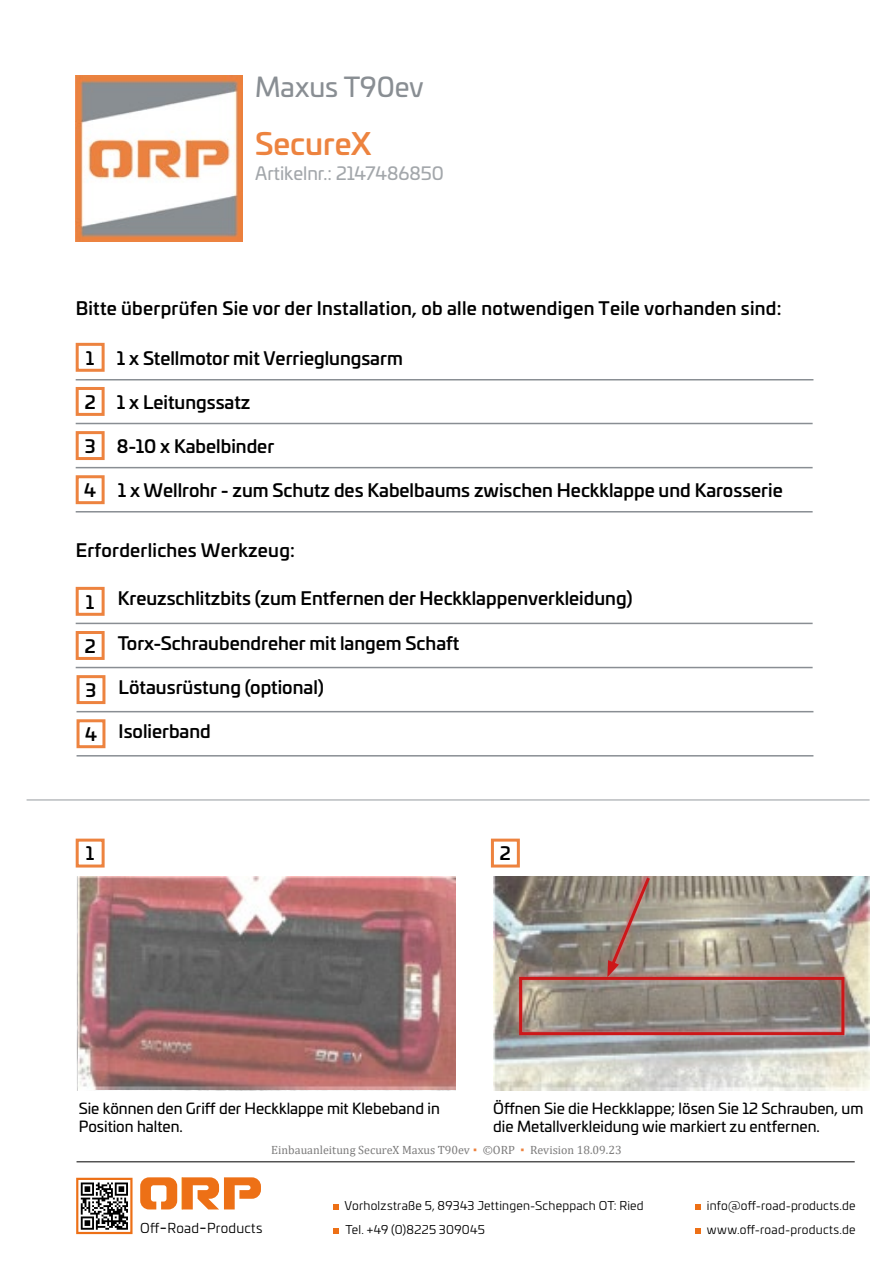
<style>
.page{position:relative;width:893px;height:1263px;background:#fff}
.page>*{position:absolute;margin:0;border:0;box-sizing:border-box;transform-origin:0 0}
.t1{font:500 30px "Univia Pro";color:#ed833f}
.t2{font:27px "Univia Pro";color:#898e93}
.t3{font:500 18px "Univia Pro";color:#000}
.t4{font:18px "Univia Pro";color:#a3a7ab}
.t5{font:15px/18px "Univia Pro";color:#000}
.t6{font:13.5px "Univia Pro";letter-spacing:.015em;color:#000}
.t7{font:12px "Univia Pro";letter-spacing:.02em;color:#000}
.t8{font:12px "Cambria";color:#7c7b7b}
.s1{color:#ed833f}
.s2{font-size:18px}
</style>
<div class="page">
<img style="left:76px;top:75px;width:166px;height:167px">
<hr style="left:77px;top:1161px;width:778px;height:1px;background:#000">
<svg style="left:140px;top:1177px;width:121px;height:32px"></svg>
<div style="left:76px;top:1178px;width:57px;height:56px;border:2px solid #ed7016"></div>
<svg style="left:81px;top:1182px;width:47px;height:48px"></svg>
<svg style="left:333px;top:1204px;width:5px;height:5px"></svg>
<svg style="left:695px;top:1204px;width:5px;height:5px"></svg>
<svg style="left:333px;top:1228px;width:5px;height:6px"></svg>
<svg style="left:695px;top:1228px;width:5px;height:6px"></svg>
<div style="left:76px;top:343px;width:29px;height:29px;border:3px solid #ed833f"></div>
<div style="left:76px;top:387px;width:29px;height:29px;border:3px solid #ed833f"></div>
<div style="left:76px;top:431px;width:29px;height:29px;border:3px solid #ed833f"></div>
<div style="left:76px;top:475px;width:29px;height:29px;border:3px solid #ed833f"></div>
<hr style="left:76px;top:379px;width:737px;height:1px;background:#898e93">
<hr style="left:76px;top:423px;width:737px;height:1px;background:#898e93">
<hr style="left:76px;top:467px;width:737px;height:1px;background:#898e93">
<hr style="left:76px;top:511px;width:737px;height:1px;background:#898e93">
<div style="left:76px;top:587px;width:29px;height:29px;border:3px solid #ed833f"></div>
<hr style="left:76px;top:623px;width:737px;height:1px;background:#898e93">
<div style="left:76px;top:631px;width:29px;height:29px;border:3px solid #ed833f"></div>
<hr style="left:76px;top:667px;width:737px;height:1px;background:#898e93">
<div style="left:77px;top:675px;width:28px;height:29px;border:3px solid #ed833f"></div>
<hr style="left:77px;top:711px;width:736px;height:1px;background:#898e93">
<div style="left:77px;top:719px;width:28px;height:29px;border:3px solid #ed833f"></div>
<hr style="left:77px;top:755px;width:736px;height:1px;background:#898e93">
<div style="left:76px;top:839px;width:29px;height:28px;border:3px solid #ed833f"></div>
<div style="left:491px;top:839px;width:29px;height:28px;border:3px solid #ed833f"></div>
<img style="left:493px;top:876px;width:377px;height:215px">
<img style="left:79px;top:876px;width:376px;height:214px">
<hr style="left:27px;top:799px;width:843px;height:2px;background:#898e93">
<div style="left:519px;top:977px;width:325px;height:58px;border:3px solid #cd1719"></div>
<svg style="left:607px;top:876px;width:45px;height:101px;background:#9d8278"></svg>
<h2 class="t2" style="left:255px;top:67px;width:170px">Maxus T90ev</h2>
<h1 class="t1" style="left:255px;top:120px;width:118px">SecureX</h1>
<p class="t4" style="left:255px;top:159px;width:190px">Artikelnr.: 2147486850</p>
<p class="t3" style="left:76px;top:295px;width:707px">Bitte überprüfen Sie vor der Installation, ob alle notwendigen Teile vorhanden sind:</p>
<p class="t3" style="left:86px;top:344px;width:10px">1</p>
<p class="t3" style="left:85px;top:388px;width:12px">2</p>
<p class="t3" style="left:85px;top:432px;width:12px">3</p>
<p class="t3" style="left:84px;top:476px;width:13px">4</p>
<p class="t3" style="left:117px;top:344px;width:287px">1 x Stellmotor mit Verrieglungsarm</p>
<p class="t3" style="left:117px;top:388px;width:135px">1 x Leitungssatz</p>
<p class="t3" style="left:117px;top:432px;width:159px">8-10 x Kabelbinder</p>
<p class="t3" style="left:118px;top:476px;width:666px">1 x Wellrohr - zum Schutz des Kabelbaums zwischen Heckklappe und Karosserie</p>
<p class="t3" style="left:76px;top:536px;width:221px">Erforderliches Werkzeug:</p>
<p class="t3" style="left:86px;top:588px;width:10px">1</p>
<p class="t3" style="left:118px;top:585px;width:516px">Kreuzschlitzbits (zum Entfernen der Heckklappenverkleidung)</p>
<p class="t3" style="left:85px;top:629px;width:376px">2 Torx-Schraubendreher mit langem Schaft</p>
<p class="t3" style="left:86px;top:673px;width:240px">3 Lötausrüstung (optional)</p>
<p class="t3" style="left:85px;top:717px;width:127px">4 Isolierband</p>
<p class="t3" style="left:86px;top:839px;width:10px">1</p>
<p class="t3" style="left:500px;top:839px;width:12px">2</p>
<p class="t5" style="left:79px;top:1098px;width:363px">Sie können den Griff der Heckklappe mit Klebeband in<br>Position halten.</p>
<p class="t5" style="left:493px;top:1098px;width:372px">Öffnen Sie die Heckklappe; lösen Sie 12 Schrauben, um die Metallverkleidung wie markiert zu entfernen.</p>
<p class="t8" style="left:271px;top:1143px;width:352px">Einbauanleitung SecureX Maxus T90ev<span class="s1">▪</span> ©ORP <span class="s1">▪</span> Revision 18.09.23</p>
<p class="t7" style="left:344px;top:1196px;width:301px">Vorholzstraße 5, 89343 Jettingen-Scheppach OT: Ried</p>
<p class="t6" style="left:140px;top:1219px;width:124px">Off<span class="s2">-</span>Road<span class="s2">-</span>Products</p>
<p class="t7" style="left:346px;top:1220px;width:141px">Tel. +49 (0)8225 309045</p>
<p class="t7" style="left:707px;top:1196px;width:150px">info@off-road-products.de</p>
<p class="t7" style="left:707px;top:1220px;width:150px">www.off-road-products.de</p>
</div>
